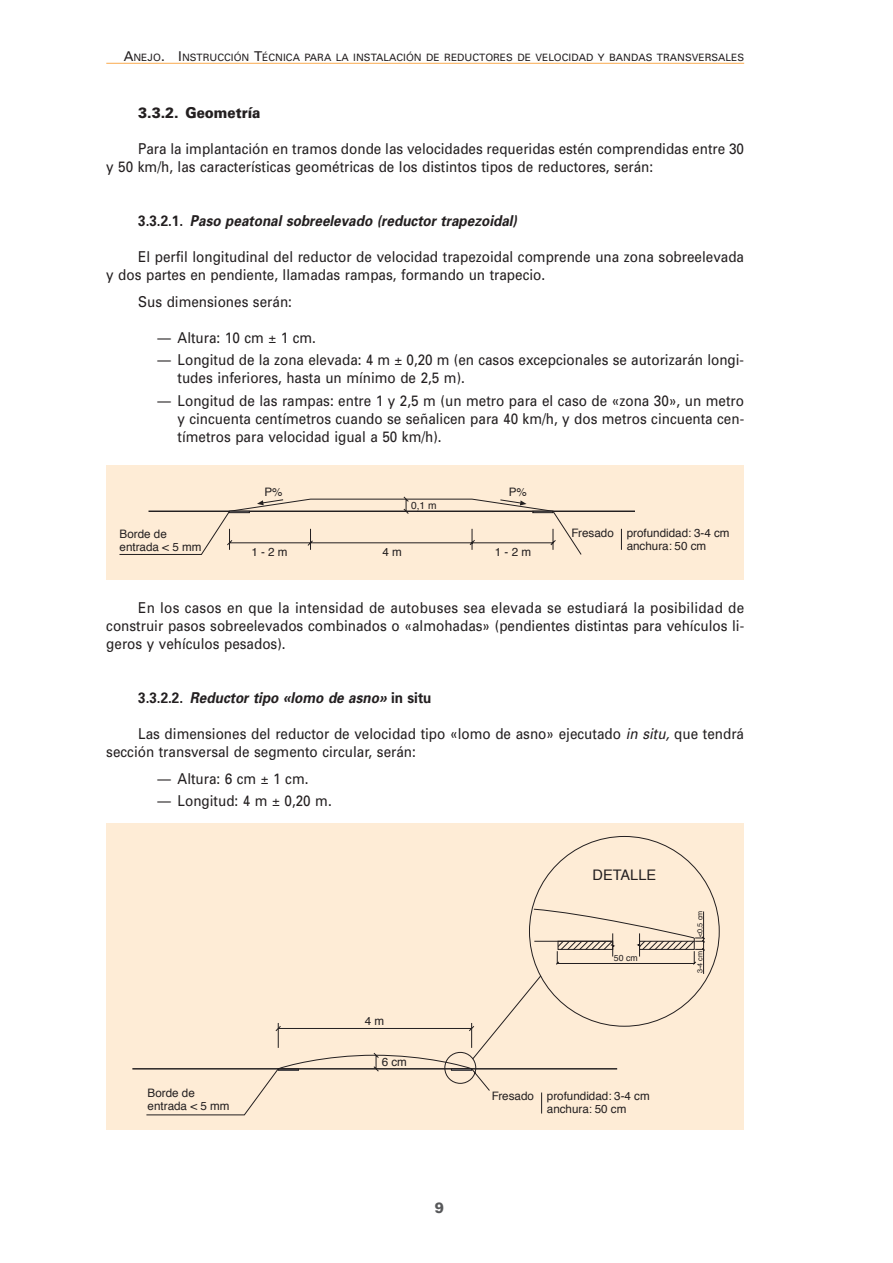
<style>
.page{position:relative;width:893px;height:1263px;background:#fff}
.page>*{position:absolute;margin:0;border:0;box-sizing:border-box;transform-origin:0 0}
.t1{font:15px/18px "Univers";color:#231f20;scale:.9 1}
.t2{font:italic 700 15px "Univers";color:#231f20;scale:.9 1}
.t3{font:900 15px "Univers";color:#231f20;scale:.9 1}
.t4{font:900 15px "Univers";color:#57585a;scale:.9 1}
.t5{font:14.55px "Helvetica";color:#231f20}
.t6{font:11.7px/13px "Helvetica";color:#231f20}
.t7{font:10.2px "Univers";color:#231f20}
.t8{font:10.2px "Helvetica";color:#231f20}
.t9{font:8.7px "Helvetica";color:#231f20}
.t10{font:7.2px "Helvetica";color:#231f20}
.s1{font-size:13.5px}
.s2{font-style:normal}
.s3{font-style:italic}
</style>
<div class="page">
<hr style="left:106px;top:63px;width:638px;height:1px;background:#faaa4d">
<div style="left:106px;top:465px;width:638px;height:115px;background:#feecd6"></div>
<hr style="left:149px;top:510px;width:486px;height:2px;background:#231f20">
<svg style="left:119px;top:496px;width:463px;height:59px"></svg>
<div style="left:229px;top:511px;width:21px;height:2px;border:1px solid #231f20"></div>
<div style="left:532px;top:511px;width:21px;height:2px;background:#bcbdc0;border:1px solid #231f20"></div>
<svg style="left:621px;top:529px;width:1px;height:21px"></svg>
<div style="left:106px;top:824px;width:638px;height:306px;background:#feecd6"></div>
<hr style="left:132px;top:1068px;width:485px;height:1px;background:#231f20">
<svg style="left:146px;top:836px;width:574px;height:279px"></svg>
<svg style="left:275px;top:908px;width:430px;height:164px"></svg>
<p class="t7" style="left:124px;top:51px;width:622px"><span class="s1">A</span>NEJO<span class="s1">. I</span>NSTRUCCIÓN <span class="s1">T</span>ÉCNICA PARA LA INSTALACIÓN DE REDUCTORES DE VELOCIDAD Y BANDAS TRANSVERSALES</p>
<p class="t3" style="left:138px;top:103px;width:137px">3.3.2. Geometría</p>
<p class="t1" style="left:106px;top:140px;width:710px;text-indent:32px">Para la implantación en tramos donde las velocidades requeridas estén comprendidas entre 30 y 50 km/h, las características geométricas de los distintos tipos de reductores, serán:</p>
<p class="t2" style="left:138px;top:211px;width:422px"><span class="s2">3.3.2.1.</span> Paso peatonal sobreelevado (reductor trapezoidal)</p>
<p class="t1" style="left:106px;top:248px;width:710px;text-indent:32px">El perfil longitudinal del reductor de velocidad trapezoidal comprende una zona sobreelevada y dos partes en pendiente, llamadas rampas, formando un trapecio.</p>
<p class="t1" style="left:138px;top:293px;width:172px">Sus dimensiones serán:</p>
<p class="t1" style="left:157px;top:329px;width:178px">— Altura: 10 cm ± 1 cm.</p>
<p class="t1" style="left:178px;top:351px;width:631px;text-indent:-20px">— Longitud de la zona elevada: 4 m ± 0,20 m (en casos excepcionales se autorizarán longi&shy;tudes inferiores, hasta un mínimo de 2,5 m).</p>
<p class="t1" style="left:178px;top:391px;width:631px;text-align:justify;text-indent:-20px">— Longitud de las rampas: entre 1 y 2,5 m (un metro para el caso de «zona 30», un metro y cincuenta centímetros cuando se señalicen para 40 km/h, y dos metros cincuenta cen&shy;tímetros para velocidad igual a 50 km/h).</p>
<p class="t6" style="left:265px;top:487px;width:20px">P%</p>
<p class="t6" style="left:509px;top:487px;width:20px">P%</p>
<p class="t8" style="left:411px;top:501px;width:27px">0,1 m</p>
<p class="t6" style="left:120px;top:528px;width:83px">Borde de entrada &lt; 5 mm</p>
<p class="t6" style="left:627px;top:527px;width:104px;text-indent:-55px">Fresado profundidad: 3-4 cm anchura: 50 cm</p>
<p class="t6" style="left:251px;top:546px;width:38px">1 - 2 m</p>
<p class="t6" style="left:382px;top:546px;width:21px">4 m</p>
<p class="t6" style="left:495px;top:546px;width:38px">1 - 2 m</p>
<p class="t1" style="left:106px;top:598px;width:710px;text-align:justify;text-indent:32px">En los casos en que la intensidad de autobuses sea elevada se estudiará la posibilidad de construir pasos sobreelevados combinados o «almohadas» (pendientes distintas para vehículos li&shy;geros y vehículos pesados).</p>
<p class="t2" style="left:138px;top:688px;width:327px"><span class="s2">3.3.2.2.</span> Reductor tipo «lomo de asno» <span class="s2">in situ</span></p>
<p class="t1" style="left:106px;top:724px;width:710px;text-indent:32px">Las dimensiones del reductor de velocidad tipo «lomo de asno» ejecutado <span class="s3">in situ,</span> que tendrá sección transversal de segmento circular, serán:</p>
<p class="t1" style="left:157px;top:769px;width:169px">— Altura: 6 cm ± 1 cm.</p>
<p class="t1" style="left:157px;top:791px;width:195px">— Longitud: 4 m ± 0,20 m.</p>
<p class="t5" style="left:592px;top:869px;width:65px">DETALLE</p>
<p class="t10" style="left:697px;top:937px;width:28px;rotate:-90deg">&lt;0,5 cm</p>
<p class="t6" style="left:365px;top:1015px;width:21px">4 m</p>
<p class="t6" style="left:382px;top:1056px;width:27px">6 cm</p>
<p class="t9" style="left:614px;top:955px;width:25px">50 cm</p>
<p class="t10" style="left:697px;top:973px;width:24px;rotate:-90deg">3-4 cm</p>
<p class="t6" style="left:148px;top:1087px;width:83px">Borde de entrada &lt; 5 mm</p>
<p class="t6" style="left:547px;top:1090px;width:104px;text-indent:-55px">Fresado profundidad: 3-4 cm anchura: 50 cm</p>
<p class="t4" style="left:435px;top:1198px;width:12px">9</p>
</div>
